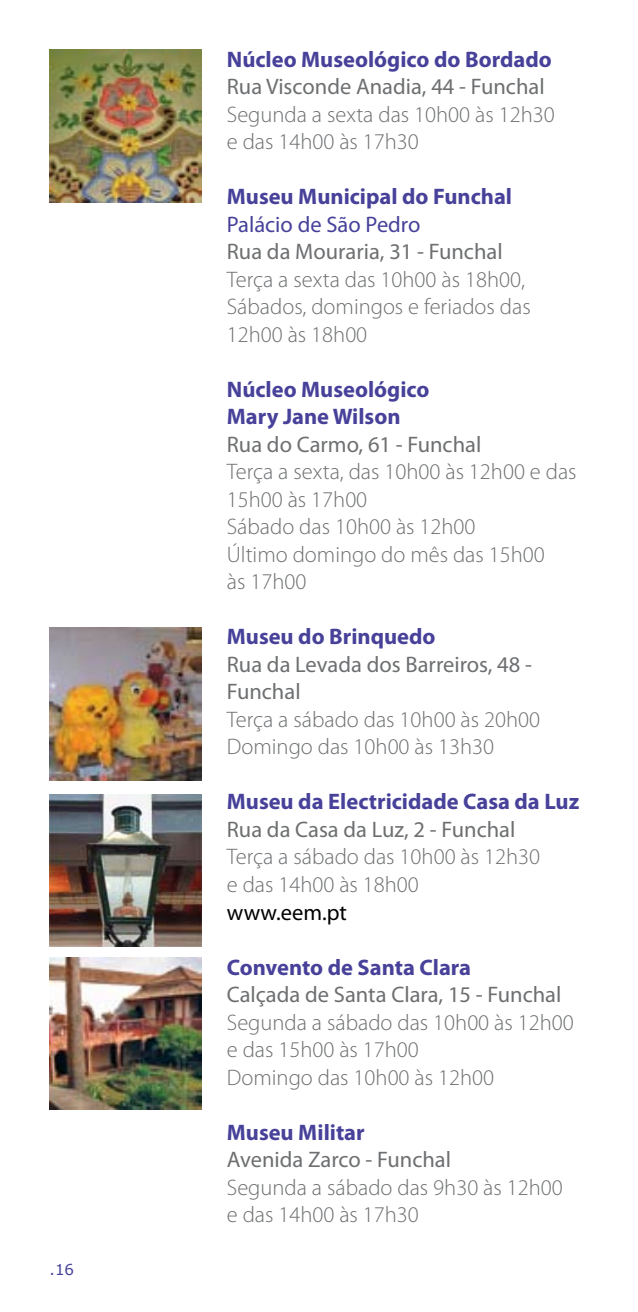
<style>
.page{position:relative;width:638px;height:1312px;background:#fff}
.page>*{position:absolute;margin:0;border:0;box-sizing:border-box;transform-origin:0 0}
.t1{font:300 22.5px/27.5px "Myriad Pro";color:#6d6f71}
.t2{font:22.5px/27.5px "Myriad Pro";color:#6d6f71}
.t3{font:700 22.5px/27.5px "Myriad Pro";color:#47419a}
.t4{font:22.5px "Myriad Pro";color:#47419a}
.t5{font:22.5px "Myriad Pro";color:#000}
.t6{font:15px "Verdana";color:#47419a}
</style>
<div class="page">
<img style="left:50px;top:794px;width:152px;height:152px">
<img style="left:50px;top:957px;width:152px;height:152px">
<img style="left:50px;top:627px;width:152px;height:153px">
<img style="left:50px;top:50px;width:152px;height:152px">
<p class="t6" style="left:50px;top:1259px;width:26px">.16</p>
<p class="t3" style="left:227px;top:44px;width:326px">Núcleo Museológico do Bordado</p>
<p class="t2" style="left:227px;top:72px;width:319px">Rua Visconde Anadia, 44 - Funchal</p>
<p class="t1" style="left:227px;top:101px;width:329px">Segunda a sexta das 10h00 às 12h30 e das 14h00 às 17h30</p>
<p class="t3" style="left:227px;top:182px;width:287px">Museu Municipal do Funchal</p>
<p class="t4" style="left:227px;top:210px;width:195px">Palácio de São Pedro</p>
<p class="t2" style="left:227px;top:237px;width:277px">Rua da Mouraria, 31 - Funchal</p>
<p class="t1" style="left:227px;top:266px;width:305px">Terça a sexta das 10h00 às 18h00,<br>Sábados, domingos e feriados das<br>12h00 às 18h00</p>
<p class="t3" style="left:227px;top:374px;width:204px">Núcleo Museológico<br>Mary Jane Wilson</p>
<p class="t2" style="left:227px;top:430px;width:256px">Rua do Carmo, 61 - Funchal</p>
<p class="t1" style="left:227px;top:458px;width:351px">Terça a sexta, das 10h00 às 12h00 e das<br>15h00 às 17h00<br>Sábado das 10h00 às 12h00<br>Último domingo do mês das 15h00<br>às 17h00</p>
<p class="t3" style="left:227px;top:622px;width:210px">Museu do Brinquedo</p>
<p class="t2" style="left:227px;top:650px;width:307px">Rua da Levada dos Barreiros, 48 -<br>Funchal</p>
<p class="t1" style="left:227px;top:705px;width:315px">Terça a sábado das 10h00 às 20h00<br>Domingo das 10h00 às 13h30</p>
<p class="t3" style="left:227px;top:787px;width:354px">Museu da Electricidade Casa da Luz</p>
<p class="t2" style="left:227px;top:815px;width:290px">Rua da Casa da Luz, 2 - Funchal</p>
<p class="t1" style="left:227px;top:843px;width:315px">Terça a sábado das 10h00 às 12h30 e das 14h00 às 18h00</p>
<p class="t5" style="left:227px;top:897px;width:122px">www.eem.pt</p>
<p class="t3" style="left:227px;top:952px;width:246px">Convento de Santa Clara</p>
<p class="t2" style="left:227px;top:980px;width:336px">Calçada de Santa Clara, 15 - Funchal</p>
<p class="t1" style="left:227px;top:1008px;width:348px">Segunda a sábado das 10h00 às 12h00 e das 15h00 às 17h00<br>Domingo das 10h00 às 12h00</p>
<p class="t3" style="left:227px;top:1117px;width:139px">Museu Militar</p>
<p class="t2" style="left:227px;top:1145px;width:226px">Avenida Zarco - Funchal</p>
<p class="t1" style="left:227px;top:1173px;width:337px">Segunda a sábado das 9h30 às 12h00 e das 14h00 às 17h30</p>
</div>
